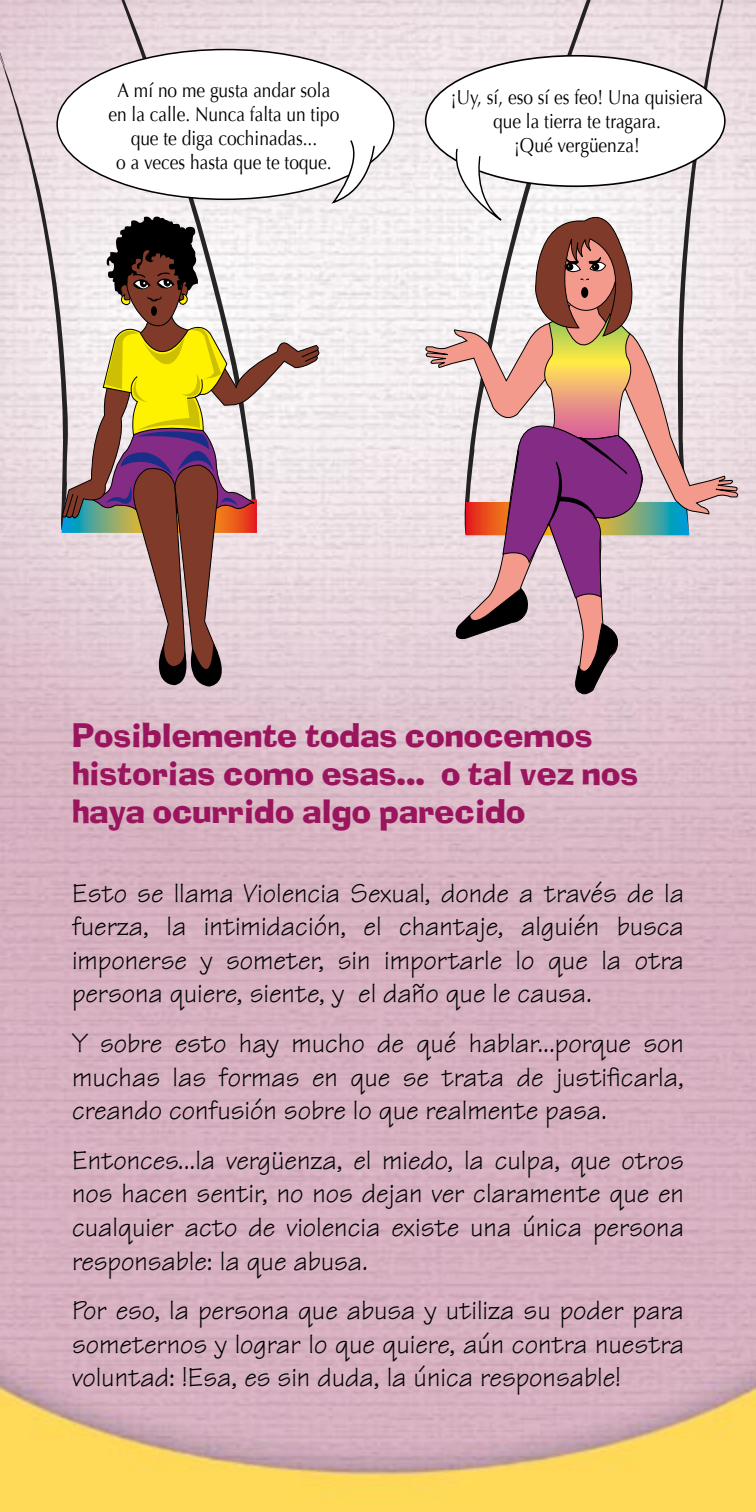
<style>
.page{position:relative;width:756px;height:1512px;background:#fff}
.page>*{position:absolute;margin:0;border:0;box-sizing:border-box;transform-origin:0 0}
.TIT2{font:32px/38px "Ad Lib Font";color:#9a155d}
.BODY{font:28px/33.6px "Tekton";color:#000;text-align:justify}
.t1{font:20.2px/24.2px "Optima";color:#000;text-align:center;scale:.86 1}
</style>
<div class="page">
<img style="left:0;top:0;width:756px;height:1512px">
<div style="left:451px;top:693px;width:192px;height:8px;background:#e1c7d2"></div>
<svg style="left:58px;top:0;width:198px;height:13px;background:#e2d0d6"></svg>
<div style="left:57px;top:50px;width:337px;height:149px;background:#fff;border-radius:50%"></div>
<svg style="left:0;top:13px;width:321px;height:686px"></svg>
<svg style="left:332px;top:140px;width:44px;height:62px"></svg>
<svg style="left:424px;top:0;width:321px;height:693px"></svg>
<p class="t1" style="left:108px;top:78px;width:270px">A mí no me gusta andar sola en la calle. Nunca falta un tipo que te diga cochinadas...<br>o a veces hasta que te toque.</p>
<p class="t1" style="left:451px;top:85px;width:295px">¡Uy, sí, eso sí es feo! Una quisiera que la tierra te tragara.<br>¡Qué vergüenza!</p>
<p class="TIT2" style="left:72px;top:717px;width:568px">Posiblemente todas conocemos historias como esas... o tal vez nos haya ocurrido algo parecido</p>
<p class="BODY" style="left:72px;top:876px;width:614px">Esto se llama Violencia Sexual, donde a través de la fuerza, la intimidación, el chantaje, alguién busca imponerse y someter, sin importarle lo que la otra persona quiere, siente, y el daño que le causa.</p>
<p class="BODY" style="left:72px;top:1026px;width:613px">Y sobre esto hay mucho de qué hablar...porque son muchas las formas en que se trata de justificarla, creando confusión sobre lo que realmente pasa.</p>
<p class="BODY" style="left:72px;top:1143px;width:614px">Entonces...la vergüenza, el miedo, la culpa, que otros nos hacen sentir, no nos dejan ver claramente que en cualquier acto de violencia existe una única persona responsable: la que abusa.</p>
<p class="BODY" style="left:72px;top:1294px;width:614px">Por eso, la persona que abusa y utiliza su poder para someternos y lograr lo que quiere, aún contra nuestra voluntad: !Esa, es sin duda, la única responsable!</p>
</div>
